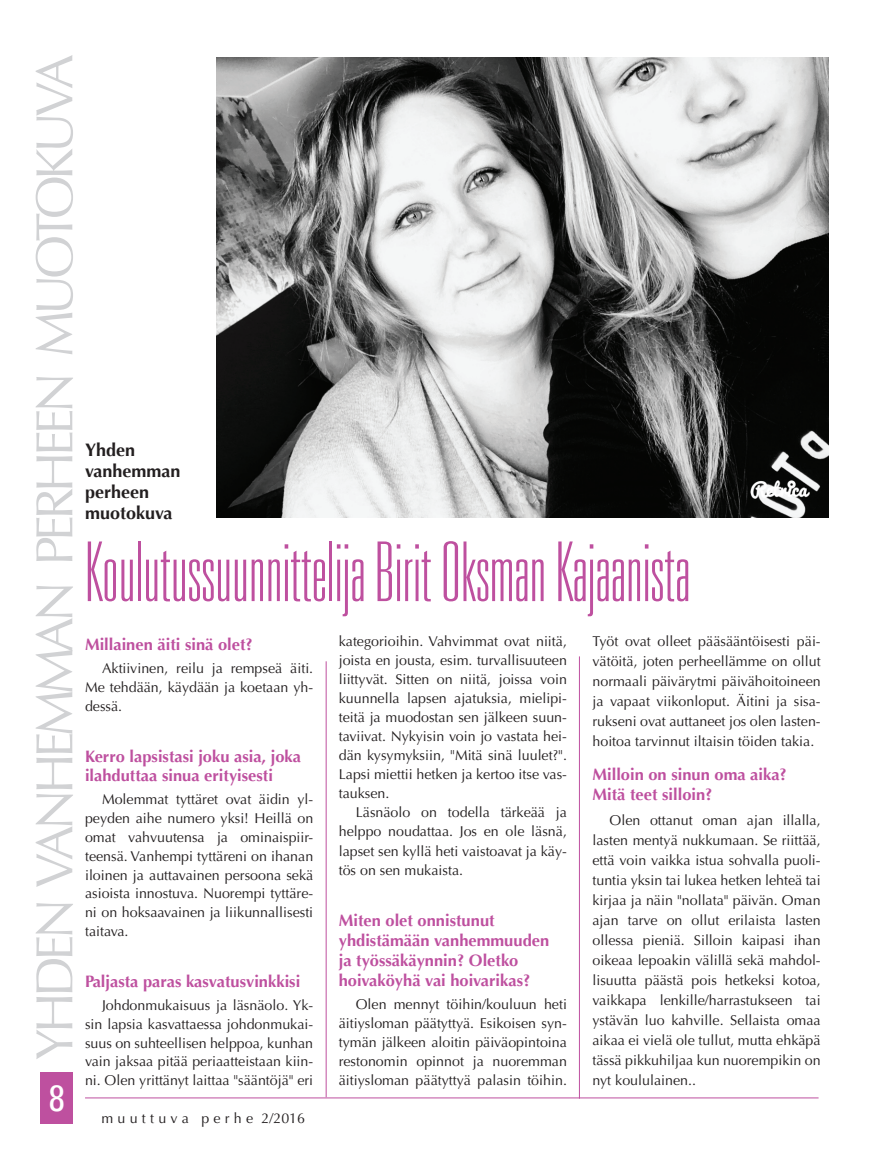
<style>
.page{position:relative;width:893px;height:1149px;background:#fff}
.page>*{position:absolute;margin:0;border:0;box-sizing:border-box;transform-origin:0 0}
.t1{font:100 ultra-condensed 82.5px "Univers 39";color:#be509f}
.t2{font:52.5px "Optima";letter-spacing:-.09em;color:#d1d2d4}
.t3{font:condensed 36px "Univers";color:#fff}
.t4{font:700 18px/21px "Optima";color:#231f20}
.t5{font:700 16.5px/19.8px "Optima";color:#be509f}
.t6{font:14.25px/20px "Optima";color:#231f20;text-align:justify}
.t7{font:14.25px "Optima";letter-spacing:.3em;color:#231f20}
</style>
<div class="page">
<div style="left:40px;top:1071px;width:33px;height:52px;background:#be509f"></div>
<hr style="left:85px;top:1097px;width:734px;height:1px;background:#be509f">
<hr style="left:326px;top:661px;width:1px;height:435px;background:#be509f">
<hr style="left:579px;top:656px;width:1px;height:442px;background:#be509f">
<img style="left:216px;top:57px;width:613px;height:460px">
<h2 class="t2" style="left:24px;top:1060px;width:1007px;rotate:-90deg">YHDEN VANHEMMAN PERHEEN MUOTOKUVA</h2>
<h3 class="t3" style="left:49px;top:1074px;width:17px">8</h3>
<p class="t4" style="left:85px;top:439px;width:97px">Yhden vanhemman perheen muotokuva</p>
<h1 class="t1" style="left:85px;top:529px;width:607px">Koulutussuunnittelija Birit Oksman Kajaanista</h1>
<p class="t5" style="left:85px;top:634px;width:169px">Millainen äiti sinä olet?</p>
<p class="t6" style="left:85px;top:659px;width:230px;line-height:18.8px;text-indent:17px">Aktiivinen, reilu ja rempseä äiti.<br>Me tehdään, käydään ja koetaan yh&shy;dessä.</p>
<p class="t5" style="left:85px;top:746px;width:218px">Kerro lapsistasi joku asia, joka ilahduttaa sinua erityisesti</p>
<p class="t6" style="left:85px;top:790px;width:230px;line-height:18.8px;text-indent:17px">Molemmat tyttäret ovat äidin yl&shy;peyden aihe numero yksi! Heillä on omat vahvuutensa ja ominaispiir&shy;teensä. Vanhempi tyttäreni on ihanan iloinen ja auttavainen persoona sekä asioista innostuva. Nuorempi tyttäre&shy;ni on hoksaavainen ja liikunnallisesti taitava.</p>
<p class="t5" style="left:85px;top:971px;width:217px">Paljasta paras kasvatusvinkkisi</p>
<p class="t6" style="left:85px;top:995px;width:230px;line-height:18.8px;text-indent:17px">Johdonmukaisuus ja läsnäolo. Yk&shy;sin lapsia kasvattaessa johdonmukai&shy;suus on suhteellisen helppoa, kunhan vain jaksaa pitää periaatteistaan kiin&shy;ni. Olen yrittänyt laittaa "sääntöjä" eri</p>
<p class="t7" style="left:101px;top:1109px;width:205px">muuttuva perhe 2/2016</p>
<p class="t6" style="left:339px;top:631px;width:230px;line-height:19px">kategorioihin. Vahvimmat ovat niitä, joista en jousta, esim. turvallisuuteen liittyvät. Sitten on niitä, joissa voin kuunnella lapsen ajatuksia, mielipi&shy;teitä ja muodostan sen jälkeen suun&shy;taviivat. Nykyisin voin jo vastata hei&shy;dän kysymyksiin, "Mitä sinä luulet?".<br>Lapsi miettii hetken ja kertoo itse vas&shy;tauksen.</p>
<p class="t6" style="left:339px;top:803px;width:230px;line-height:19px;text-indent:17px">Läsnäolo on todella tärkeää ja helppo noudattaa. Jos en ole läsnä, lapset sen kyllä heti vaistoavat ja käy&shy;tös on sen mukaista.</p>
<p class="t5" style="left:339px;top:910px;width:212px">Miten olet onnistunut yhdistämään vanhemmuuden ja työssäkäynnin? Oletko hoivaköyhä vai hoivarikas?</p>
<p class="t6" style="left:339px;top:994px;width:230px;line-height:19px;text-indent:17px">Olen mennyt töihin/kouluun heti äitiysloman päätyttyä. Esikoisen syn&shy;tymän jälkeen aloitin päiväopintoina restonomin opinnot ja nuoremman äitiysloman päätyttyä palasin töihin.</p>
<p class="t6" style="left:592px;top:631px;width:230px">Työt ovat olleet pääsääntöisesti päi&shy;vätöitä, joten perheellämme on ollut normaali päivärytmi päivähoitoineen ja vapaat viikonloput. Äitini ja sisa&shy;rukseni ovat auttaneet jos olen lasten&shy;hoitoa tarvinnut iltaisin töiden takia.</p>
<p class="t5" style="left:592px;top:763px;width:196px;line-height:20.7px">Milloin on sinun oma aika?<br>Mitä teet silloin?</p>
<p class="t6" style="left:592px;top:809px;width:230px;text-indent:17px">Olen ottanut oman ajan illalla, lasten mentyä nukkumaan. Se riittää, että voin vaikka istua sohvalla puoli&shy;tuntia yksin tai lukea hetken lehteä tai kirjaa ja näin "nollata" päivän. Oman ajan tarve on ollut erilaista lasten ollessa pieniä. Silloin kaipasi ihan oikeaa lepoakin välillä sekä mahdol&shy;lisuutta päästä pois hetkeksi kotoa, vaikkapa lenkille/harrastukseen tai ystävän luo kahville. Sellaista omaa aikaa ei vielä ole tullut, mutta ehkäpä tässä pikkuhiljaa kun nuorempikin on nyt koululainen..</p>
</div>
